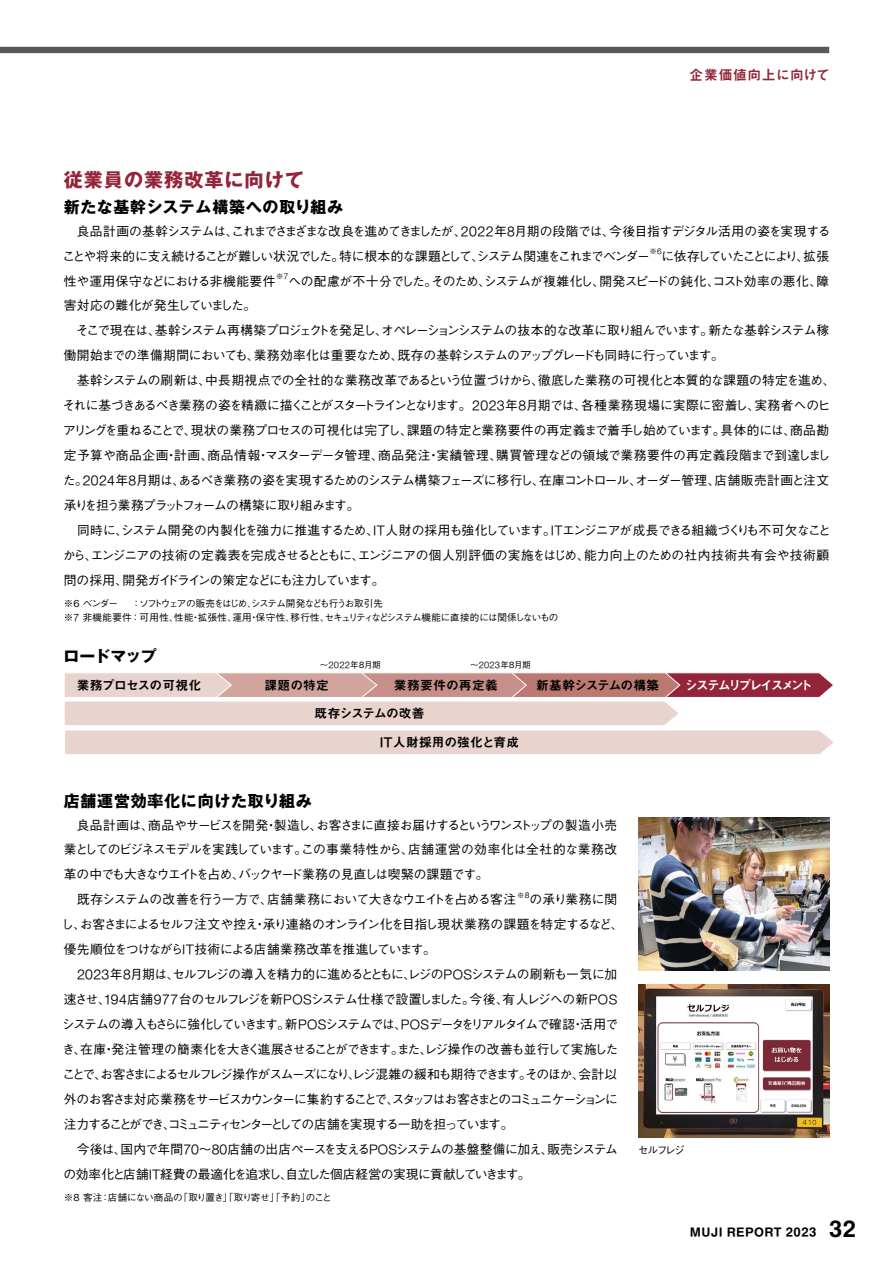
<style>
.page{position:relative;width:893px;height:1263px;background:#fff}
.page>*{position:absolute;margin:0;border:0;box-sizing:border-box;transform-origin:0 0}
.t1{font:700 19.2px "Gothic MB101 Pr 6";letter-spacing:.05em;color:#94243a}
.t2{font:700 15.9px "Gothic MB101 Pr 6";letter-spacing:.05em;color:#000}
.t3{font:13.8px "Midashi Go Pr 6 MB31";letter-spacing:.05em;color:#94243a}
.t4{font:500 12.75px/25px "Gothic BBB Pro";letter-spacing:-.065em;color:#000}
.t5{font:500 12.75px/25px "Gothic BBB Pro";letter-spacing:-.105em;color:#000}
.t6{font:500 12.75px "Gothic BBB Pro";letter-spacing:-.035em;color:#000}
.t7{font:12.75px "Midashi Go Pr 6 MB31";letter-spacing:.03em;color:#000}
.t8{font:500 12.75px "Gothic BBB Pro";letter-spacing:.005em;color:#000}
.t9{font:500 12.75px "Gothic BBB Pro";letter-spacing:-.12em;color:#000}
.t10{font:12.75px "Midashi Go Pr 6 N MB31";letter-spacing:-.17em;color:#fff}
.t11{font:12.75px "Midashi Go Pr 6 N MB31";letter-spacing:-.1em;color:#000}
.t12{font:700 10.65px "MUJI Font 2020";letter-spacing:.04em;color:#000}
.t13{font:500 10.65px "Gothic BBB Pro";letter-spacing:-.15em;color:#000}
.t14{font:500 9.6px/13.8px "Gothic BBB Pro";letter-spacing:-.075em;color:#000}
.t15{font:500 9.6px "Gothic BBB Pro";letter-spacing:-.055em;color:#000}
.t16{font:500 8.55px "Gothic BBB Pro";letter-spacing:-.155em;color:#000}
.t17{font:500 7.5px "Gothic BBB Pro";color:#000}
.s1{font-family:"Midashi Go Pr 6 N MB31"}
.s2{font-family:"MUJI Font 2020";font-weight:300}
.s3{font-family:"Midashi Go Pr 6 MB31"}
.s4{font-family:"MUJI Font 2020"}
.s5{font-size:19.2px}
</style>
<div class="page">
<svg style="left:64px;top:672px;width:769px;height:82px"></svg>
<img style="left:639px;top:818px;width:190px;height:152px">
<div style="left:0;top:47px;width:829px;height:6px;background:#595757"></div>
<img style="left:639px;top:985px;width:190px;height:153px">
<p class="t3" style="left:690px;top:64px;width:142px">企業価値向上<span class="s1">に</span>向<span class="s1">けて</span></p>
<h1 class="t1" style="left:64px;top:164px;width:242px">従業員の業務改革に向けて</h1>
<p class="t2" style="left:64px;top:194px;width:281px">新たな基幹システム構築への取り組み</p>
<p class="t4" style="left:62px;top:217px;width:770px">　良品計画の基幹システムは、これまでさまざまな改良を進めてきましたが、<span class="s2">2022</span>年<span class="s2">8</span>月期の段階では、今後目指すデジタル活用の姿を実現することや将来的に支え続けることが難しい状況でした。特に根本的な課題として、システム関連をこれまでベンダー</p>
<p class="t17" style="left:649px;top:245px;width:14px">※<span class="s2">6</span></p>
<p class="t9" style="left:661px;top:245px;width:169px">に依存していたことにより、拡張</p>
<p class="t8" style="left:64px;top:270px;width:213px">性や運用保守などにおける非機能要件</p>
<p class="t17" style="left:276px;top:270px;width:14px">※<span class="s2">7</span></p>
<p class="t6" style="left:288px;top:270px;width:542px">への配慮が不十分でした。そのため、システムが複雑化し、開発スピードの鈍化、コスト効率の悪化、障</p>
<p class="t4" style="left:63px;top:292px;width:774px">害対応の難化が発生していました。<br>　そこで現在は、基幹システム再構築プロジェクトを発足し、オペレーションシステムの抜本的な改革に取り組んでいます。新たな基幹システム稼働開始までの準備期間においても、業務効率化は重要なため、既存の基幹システムのアップグレードも同時に行っています。<br>　基幹システムの刷新は、中長期視点での全社的な業務改革であるという位置づけから、徹底した業務の可視化と本質的な課題の特定を進め、それに基づきあるべき業務の姿を精緻に描くことがスタートラインとなります。<span class="s2">2023</span>年<span class="s2">8</span>月期では、各種業務現場に実際に密着し、実務者へのヒアリングを重ねることで、現状の業務プロセスの可視化は完了し、課題の特定と業務要件の再定義まで着手し始めています。具体的には、商品勘定予算や商品企画・計画、商品情報・マスターデータ管理、商品発注・実績管理、購買管理などの領域で業務要件の再定義段階まで到達しました。<span class="s2">2024</span>年<span class="s2">8</span>月期は、あるべき業務の姿を実現するためのシステム構築フェーズに移行し、在庫コントロール、オーダー管理、店舗販売計画と注文承りを担う業務プラットフォームの構築に取り組みます。<br>　同時に、システム開発の内製化を強力に推進するため、<span class="s2">IT</span>人財の採用も強化しています。<span class="s2">IT</span>エンジニアが成長できる組織づくりも不可欠なことから、エンジニアの技術の定義表を完成させるとともに、エンジニアの個人別評価の実施をはじめ、能力向上のための社内技術共有会や技術顧問の採用、開発ガイドラインの策定などにも注力しています。</p>
<p class="t14" style="left:64px;top:596px;width:496px">※６ベンダー　 ：ソフトウェアの販売をはじめ、システム開発なども行うお取引先<br>※<span class="s2">7</span> 非機能要件：可用性、性能・拡張性、運用・保守性、移行性、セキュリティなどシステム機能に直接的には関係しないもの</p>
<p class="t2" style="left:63px;top:643px;width:95px">ロードマップ</p>
<p class="t7" style="left:77px;top:675px;width:126px">業務<span class="s1">プロセスの</span>可視化</p>
<p class="t7" style="left:264px;top:675px;width:66px">課題<span class="s1">の</span>特定</p>
<p class="t7" style="left:394px;top:675px;width:106px">業務要件<span class="s1">の</span>再定義</p>
<p class="t7" style="left:536px;top:675px;width:125px">新基幹<span class="s1">システムの</span>構築</p>
<p class="t10" style="left:685px;top:675px;width:129px">システムリプレイスメント</p>
<p class="t11" style="left:315px;top:703px;width:112px"><span class="s3">既存</span>システムの<span class="s3">改善</span></p>
<p class="t16" style="left:320px;top:658px;width:62px">～<span class="s2">2022</span>年８月期</p>
<p class="t16" style="left:470px;top:658px;width:62px">～<span class="s2">2023</span>年８月期</p>
<p class="t7" style="left:380px;top:732px;width:141px"><span class="s4">IT</span>人財採用<span class="s1">の</span>強化<span class="s1">と</span>育成</p>
<p class="t2" style="left:64px;top:788px;width:249px">店舗運営効率化に向けた取り組み</p>
<p class="t4" style="left:64px;top:811px;width:555px">　良品計画は、商品やサービスを開発・製造し、お客さまに直接お届けするというワンストップの製造小売業としてのビジネスモデルを実践しています。この事業特性から、店舗運営の効率化は全社的な業務改革の中でも大きなウエイトを占め、バックヤード業務の見直しは喫緊の課題です。<br>　既存システムの改善を行う一方で、店舗業務において大きなウエイトを占める客注</p>
<p class="t17" style="left:517px;top:889px;width:15px">※８</p>
<p class="t4" style="left:61px;top:885px;width:564px;text-indent:468px">の承り業務に関し、お客さまによるセルフ注文や控え・承り連絡のオンライン化を目指し現状業務の課題を特定するなど、優先順位をつけながら<span class="s2">IT</span>技術による店舗業務改革を推進しています。</p>
<p class="t5" style="left:62px;top:960px;width:558px;text-indent:15px"><span class="s2">2023</span>年<span class="s2">8</span>月期は、セルフレジの導入を精力的に進めるとともに、レジの<span class="s2">POS</span>システムの刷新も一気に加速させ、<span class="s2">194</span>店舗<span class="s2">977</span>台のセルフレジを新<span class="s2">POS</span>システム仕様で設置しました。今後、有人レジへの新<span class="s2">POS</span>システムの導入もさらに強化していきます。新<span class="s2">POS</span>システムでは、<span class="s2">POS</span>データをリアルタイムで確認・活用でき、在庫・発注管理の簡素化を大きく進展させることができます。また、レジ操作の改善も並行して実施したことで、お客さまによるセルフレジ操作がスムーズになり、レジ混雑の緩和も期待できます。そのほか、会計以外のお客さま対応業務をサービスカウンターに集約することで、スタッフはお客さまとのコミュニケーションに注力することができ、コミュニティセンターとしての店舗を実現する一助を担っています。<br>　今後は、国内で年間<span class="s2">70</span>～<span class="s2">80</span>店舗の出店ペースを支える<span class="s2">POS</span>システムの基盤整備に加え、販売システムの効率化と店舗<span class="s2">IT</span>経費の最適化を追求し、自立した個店経営の実現に貢献していきます。</p>
<p class="t15" style="left:64px;top:1190px;width:269px">※８客注：店舗にない商品の「取り置き」「取り寄せ」「予約」のこと</p>
<p class="t13" style="left:638px;top:1142px;width:48px">セルフレジ</p>
<p class="t12" style="left:690px;top:1223px;width:168px">MUJI REPORT 2023 <span class="s5">32</span></p>
</div>
